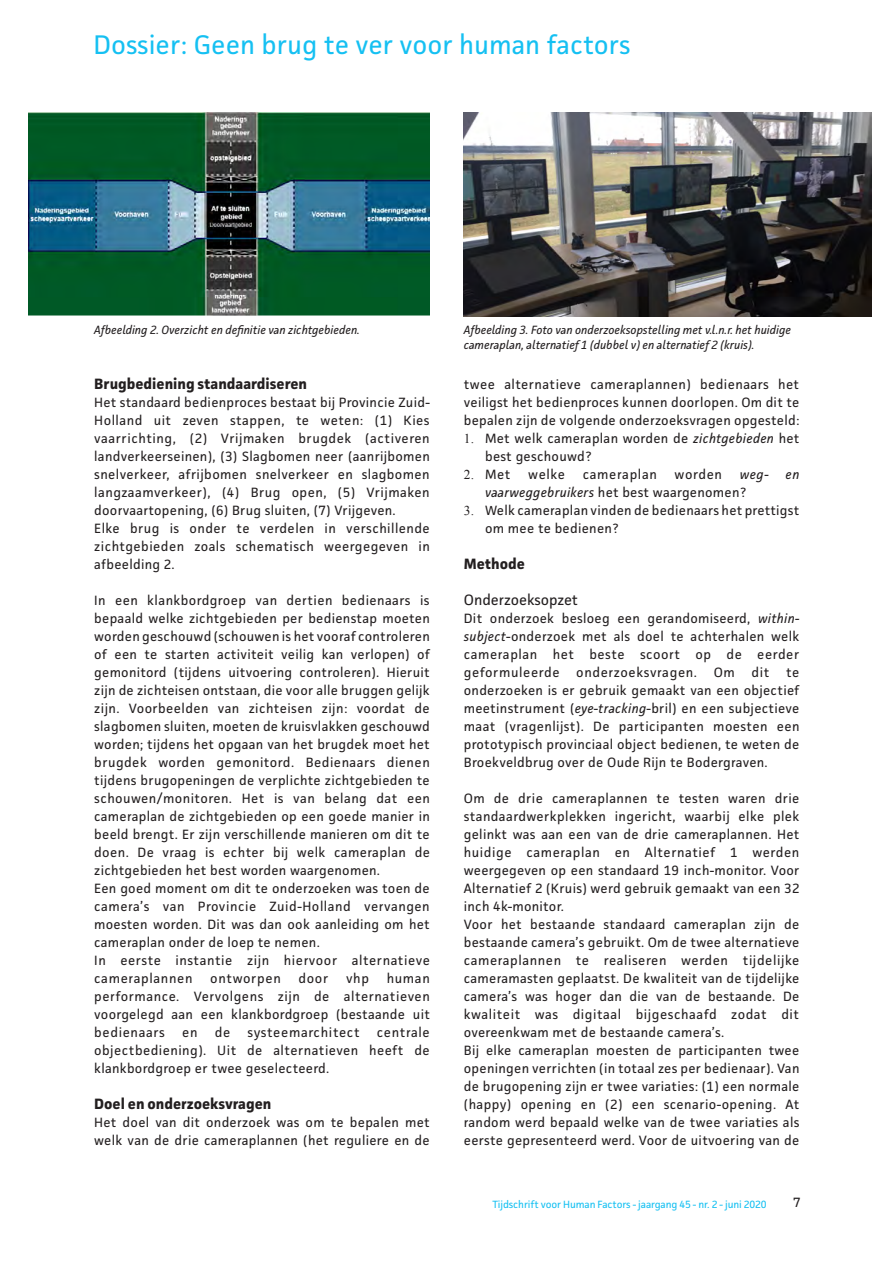
<style>
.page{position:relative;width:893px;height:1263px;background:#fff}
.page>*{position:absolute;margin:0;border:0;box-sizing:border-box;transform-origin:0 0}
.dossiernaam_TvE{font:27px "Facit";color:#15c0f2}
.kop1_TvE{font:700 15px "Facit";color:#231f20}
.kop2_TvE{font:15px "Facit";color:#231f20}
.basistekst_TvE{font:13.5px/18px "Facit";letter-spacing:.02em;color:#231f20;text-align:justify}
.basistekst_TvE-2{font:13.5px/18px "Facit";letter-spacing:.04em;color:#231f20}
.t1{font:italic 13.5px/18px "Facit";color:#231f20}
.basistekst_TvE-3{font:13.5px "Facit";letter-spacing:.05em;color:#231f20}
.basistekst_TvE-4{font:13.5px "Facit";letter-spacing:.045em;color:#231f20}
.bijschrift-onder_TvE{font:italic 12px/15px "Facit";color:#231f20}
.t2{font:10.5px "Facit";letter-spacing:-.01em;color:#15c0f2}
.s1{font-family:"Times New Roman"}
.s2{font-style:italic}
.s3{font-style:normal}
</style>
<div class="page">
<img style="left:28px;top:112px;width:402px;height:203px">
<img style="left:464px;top:112px;width:408px;height:205px">
<p class="dossiernaam_TvE" style="left:94px;top:27px;width:538px">Dossier: Geen brug te ver voor human factors</p>
<p class="bijschrift-onder_TvE" style="left:94px;top:322px;width:267px">Afbeelding 2. Overzicht en definitie van zichtgebieden.</p>
<p class="bijschrift-onder_TvE" style="left:464px;top:322px;width:329px">Afbeelding 3. Foto van onderzoeksopstelling met v.l.n.r. het huidige cameraplan, alternatief 1 (dubbel v) en alternatief 2 (kruis).</p>
<p class="kop1_TvE" style="left:94px;top:374px;width:214px">Brugbediening standaardiseren</p>
<p class="basistekst_TvE" style="left:94px;top:393px;width:337px">Het standaard bedienproces bestaat bij Provincie Zuid-Holland uit zeven stappen, te weten: (1) Kies vaarrichting, (2) Vrijmaken brugdek (activeren landverkeerseinen), (3) Slagbomen neer (aanrijbomen snelverkeer, afrijbomen snelverkeer en slagbomen langzaamverkeer), (4) Brug open, (5) Vrijmaken doorvaartopening, (6) Brug sluiten, (7) Vrijgeven.</p>
<p class="basistekst_TvE" style="left:94px;top:519px;width:337px">Elke brug is onder te verdelen in verschillende zichtgebieden zoals schematisch weergegeven in afbeelding 2.</p>
<p class="basistekst_TvE" style="left:94px;top:591px;width:337px">In een klankbordgroep van dertien bedienaars is bepaald welke zichtgebieden per bedienstap moeten worden geschouwd (schouwen is het vooraf controleren of een te starten activiteit veilig kan verlopen) of gemonitord (tijdens uitvoering controleren). Hieruit zijn de zichteisen ontstaan, die voor alle bruggen gelijk zijn. Voorbeelden van zichteisen zijn: voordat de slagbomen sluiten, moeten de kruisvlakken geschouwd worden; tijdens het opgaan van het brugdek moet het brugdek worden gemonitord. Bedienaars dienen tijdens brugopeningen de verplichte zichtgebieden te schouwen/monitoren. Het is van belang dat een cameraplan de zichtgebieden op een goede manier in beeld brengt. Er zijn verschillende manieren om dit te doen. De vraag is echter bij welk cameraplan de zichtgebieden het best worden waargenomen.</p>
<p class="basistekst_TvE" style="left:94px;top:879px;width:337px">Een goed moment om dit te onderzoeken was toen de camera’s van Provincie Zuid-Holland vervangen moesten worden. Dit was dan ook aanleiding om het cameraplan onder de loep te nemen.</p>
<p class="basistekst_TvE-2" style="left:94px;top:951px;width:337px">In eerste instantie zijn hiervoor alternatieve cameraplannen</p>
<p class="basistekst_TvE" style="left:94px;top:969px;width:337px;text-indent:292px">human performance. Vervolgens zijn de alternatieven voorgelegd aan een klankbordgroep (bestaande uit bedienaars</p>
<p class="basistekst_TvE-3" style="left:210px;top:970px;width:72px">ontworpen</p>
<p class="basistekst_TvE" style="left:299px;top:969px;width:31px">door</p>
<p class="basistekst_TvE" style="left:346px;top:969px;width:24px">vhp</p>
<p class="basistekst_TvE" style="left:94px;top:1023px;width:337px;text-indent:283px">centrale objectbediening). Uit de alternatieven heeft de klankbordgroep er twee geselecteerd.</p>
<p class="kop1_TvE" style="left:94px;top:1094px;width:179px">Doel en onderzoeksvragen</p>
<p class="basistekst_TvE" style="left:94px;top:1113px;width:337px">Het doel van dit onderzoek was om te bepalen met welk van de drie cameraplannen (het reguliere en de</p>
<p class="basistekst_TvE" style="left:182px;top:1023px;width:17px">en</p>
<p class="basistekst_TvE" style="left:215px;top:1023px;width:17px">de</p>
<p class="basistekst_TvE-4" style="left:247px;top:1024px;width:114px">systeemarchitect</p>
<p class="basistekst_TvE" style="left:464px;top:375px;width:337px">twee alternatieve cameraplannen) bedienaars het veiligst het bedienproces kunnen doorlopen. Om dit te bepalen zijn de volgende onderzoeksvragen opgesteld:</p>
<p class="basistekst_TvE" style="left:485px;top:429px;width:316px;text-indent:-21px"><span class="s1">1.</span> Met welk cameraplan worden de <span class="s2">zichtgebieden</span> het best geschouwd?</p>
<p class="basistekst_TvE" style="left:464px;top:465px;width:48px"><span class="s1">2.</span> Met</p>
<p class="basistekst_TvE" style="left:528px;top:465px;width:38px">welke</p>
<p class="basistekst_TvE-3" style="left:583px;top:466px;width:76px">cameraplan</p>
<p class="basistekst_TvE" style="left:675px;top:465px;width:49px">worden</p>
<p class="t1" style="left:485px;top:465px;width:316px;text-indent:255px">weg- en vaarweggebruikers <span class="s3">het best waargenomen?</span></p>
<p class="basistekst_TvE" style="left:485px;top:501px;width:316px;text-indent:-21px"><span class="s1">3.</span> Welk cameraplan vinden de bedienaars het prettigst om mee te bedienen?</p>
<p class="kop1_TvE" style="left:464px;top:554px;width:63px">Methode</p>
<p class="kop2_TvE" style="left:464px;top:590px;width:116px">Onderzoeksopzet</p>
<p class="basistekst_TvE" style="left:464px;top:609px;width:337px">Dit onderzoek besloeg een gerandomiseerd, <span class="s2">within&shy;subject</span>-onderzoek met als doel te achterhalen welk cameraplan het beste scoort op de eerder geformuleerde onderzoeksvragen. Om dit te onderzoeken is er gebruik gemaakt van een objectief meetinstrument (<span class="s2">eye-tracking</span>-bril) en een subjectieve maat (vragenlijst). De participanten moesten een prototypisch provinciaal object bedienen, te weten de Broekveldbrug over de Oude Rijn te Bodergraven.</p>
<p class="basistekst_TvE" style="left:464px;top:789px;width:337px">Om de drie cameraplannen te testen waren drie standaardwerkplekken ingericht, waarbij elke plek gelinkt was aan een van de drie cameraplannen. Het huidige cameraplan en Alternatief 1 werden weergegeven op een standaard 19 inch-monitor. Voor Alternatief 2 (Kruis) werd gebruik gemaakt van een 32 inch 4k-monitor.</p>
<p class="basistekst_TvE" style="left:464px;top:915px;width:337px">Voor het bestaande standaard cameraplan zijn de bestaande camera’s gebruikt. Om de twee alternatieve cameraplannen te realiseren werden tijdelijke cameramasten geplaatst. De kwaliteit van de tijdelijke camera’s was hoger dan die van de bestaande. De kwaliteit was digitaal bijgeschaafd zodat dit overeenkwam met de bestaande camera’s.</p>
<p class="basistekst_TvE" style="left:464px;top:1041px;width:337px">Bij elke cameraplan moesten de participanten twee openingen verrichten (in totaal zes per bedienaar). Van de brugopening zijn er twee variaties: (1) een normale (happy) opening en (2) een scenario-opening. At random werd bepaald welke van de twee variaties als eerste gepresenteerd werd. Voor de uitvoering van de</p>
<p class="t2" style="left:492px;top:1197px;width:276px">Tijdschrift voor Human Factors - jaargang 45 - nr. 2 - juni 2020</p>
<p class="basistekst_TvE" style="left:793px;top:1193px;width:9px">7</p>
</div>
